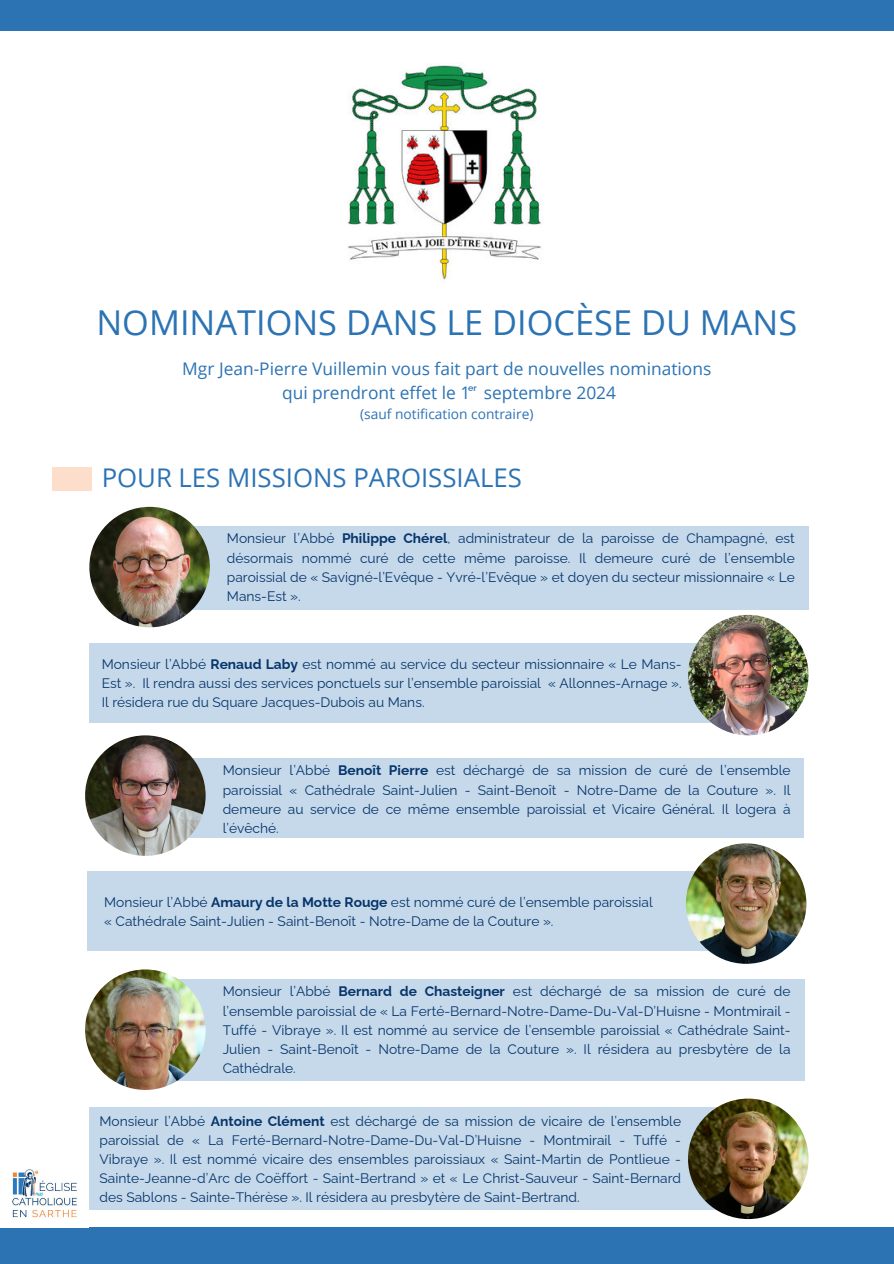
<style>
.page{position:relative;width:894px;height:1264px;background:#fff}
.page>*{position:absolute;margin:0;border:0;box-sizing:border-box;transform-origin:0 0}
.t1{font:34.35px "Open Sans";color:#2c73b4}
.t2{font:25.8px "Open Sans";color:#2c73b4}
.t3{font:17.4px/24px "Open Sans";color:#2c73b4;text-align:center}
.t4{font:13.8px/19.2px "Raleway";color:#07366b;text-align:justify}
.t5{font:13.8px "Open Sans";color:#2c73b4}
.t6{font:600 9px "Raleway";color:#2c73b4}
.s1{font-weight:700}
</style>
<div class="page">
<img style="left:347px;top:64px;width:196px;height:218px">
<div style="left:0;top:0;width:893px;height:31px;background:#2c73b4"></div>
<div style="left:0;top:1227px;width:893px;height:36px;background:#2c73b4"></div>
<div style="left:154px;top:526px;width:654px;height:83px;background:#c6d9eb"></div>
<img style="left:89px;top:507px;width:121px;height:120px;border-radius:50%">
<img style="left:12px;top:1169px;width:65px;height:49px">
<div style="left:52px;top:467px;width:39px;height:23px;background:#fcdeca"></div>
<div style="left:89px;top:1107px;width:685px;height:103px;background:#c6d9eb"></div>
<img style="left:687px;top:1098px;width:121px;height:120px;border-radius:50%">
<div style="left:150px;top:978px;width:654px;height:102px;background:#c6d9eb"></div>
<img style="left:85px;top:969px;width:120px;height:120px;border-radius:50%">
<div style="left:87px;top:871px;width:659px;height:79px;background:#c6d9eb"></div>
<img style="left:685px;top:843px;width:121px;height:120px;border-radius:50%">
<div style="left:150px;top:758px;width:654px;height:80px;background:#c6d9eb"></div>
<img style="left:85px;top:735px;width:120px;height:120px;border-radius:50%">
<div style="left:89px;top:642px;width:659px;height:80px;background:#c6d9eb"></div>
<img style="left:687px;top:615px;width:121px;height:120px;border-radius:50%">
<h1 class="t1" style="left:96px;top:298px;width:702px">NOMINATIONS DANS LE DIOCÈSE DU MANS</h1>
<p class="t3" style="left:182px;top:356px;width:530px">Mgr Jean-Pierre Vuillemin vous fait part de nouvelles nominations qui prendront effet le 1 septembre 2024</p>
<p class="t5" style="left:360px;top:404px;width:175px">(sauf notification contraire)</p>
<p class="t6" style="left:468px;top:381px;width:10px">er</p>
<h2 class="t2" style="left:102px;top:460px;width:421px">POUR LES MISSIONS PAROISSIALES</h2>
<p class="t4" style="left:227px;top:527px;width:569px">Monsieur l’Abbé <span class="s1">Philippe Chérel</span>, administrateur de la paroisse de Champagné, est désormais nommé curé de cette même paroisse. Il demeure curé de l’ensemble paroissial de « Savigné-l’Evêque - Yvré-l’Evêque » et doyen du secteur missionnaire « Le Mans-Est ».</p>
<p class="t4" style="left:102px;top:652px;width:581px">Monsieur l’Abbé <span class="s1">Renaud Laby</span> est nommé au service du secteur missionnaire « Le Mans-Est ». Il rendra aussi des services ponctuels sur l’ensemble paroissial « Allonnes-Arnage ».<br>Il résidera rue du Square Jacques-Dubois au Mans.</p>
<p class="t4" style="left:222px;top:759px;width:569px">Monsieur l’Abbé <span class="s1">Benoît Pierre</span> est déchargé de sa mission de curé de l’ensemble paroissial « Cathédrale Saint-Julien - Saint-Benoît - Notre-Dame de la Couture ». Il demeure au service de ce même ensemble paroissial et Vicaire Général. Il logera à l’évêché.</p>
<p class="t4" style="left:104px;top:890px;width:550px">Monsieur l’Abbé <span class="s1">Amaury de la Motte Rouge</span> est nommé curé de l’ensemble paroissial « Cathédrale Saint-Julien - Saint-Benoît - Notre-Dame de la Couture ».</p>
<p class="t4" style="left:222px;top:980px;width:569px">Monsieur l’Abbé <span class="s1">Bernard de Chasteigner</span> est déchargé de sa mission de curé de l’ensemble paroissial de « La Ferté-Bernard-Notre-Dame-Du-Val-D’Huisne - Montmirail - Tuffé - Vibraye ». Il est nommé au service de l’ensemble paroissial « Cathédrale Saint-Julien - Saint-Benoît - Notre-Dame de la Couture ». Il résidera au presbytère de la Cathédrale.</p>
<p class="t4" style="left:99px;top:1109px;width:583px">Monsieur l’Abbé <span class="s1">Antoine Clément</span> est déchargé de sa mission de vicaire de l’ensemble paroissial de « La Ferté-Bernard-Notre-Dame-Du-Val-D’Huisne - Montmirail - Tuffé - Vibraye ». Il est nommé vicaire des ensembles paroissiaux « Saint-Martin de Pontlieue - Sainte-Jeanne-d’Arc de Coëffort - Saint-Bertrand » et « Le Christ-Sauveur - Saint-Bernard des Sablons - Sainte-Thérèse ». Il résidera au presbytère de Saint-Bertrand.</p>
</div>
